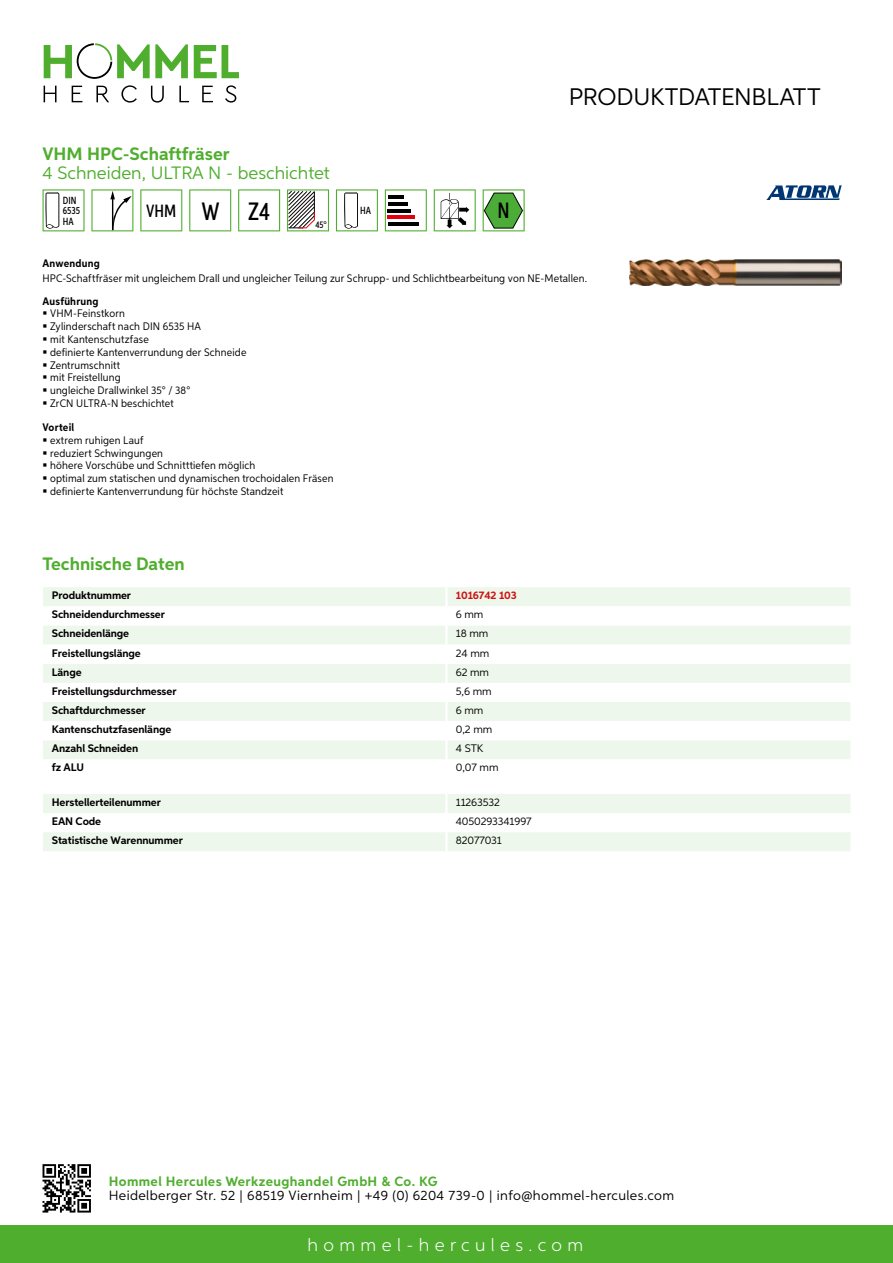
<style>
.page{position:relative;width:893px;height:1263px;background:#fff}
.page>*{position:absolute;margin:0;border:0;box-sizing:border-box;transform-origin:0 0}
.t1{font:24px "Aspira";letter-spacing:-.01em;color:#000}
.t2{font:500 22.2px "Aspira XX Nar";color:#000}
.t3{font:700 18px "Aspira";color:#50ae2f}
.t4{font:18px "Aspira";color:#50ae2f}
.t5{font:300 18px "Aspira";letter-spacing:.3em;color:#fff}
.t6{font:500 17.85px "Aspira XX Nar";color:#000}
.t7{font:13.5px "Aspira";letter-spacing:.03em;color:#000}
.t8{font:700 13.5px "Aspira";letter-spacing:.03em;color:#50ae2f}
.t9{font:10.95px/12.8px "Aspira Nar";letter-spacing:.015em;color:#000}
.t10{font:700 10.95px "Aspira";letter-spacing:-.01em;color:#000}
.t11{font:10.95px "Aspira";letter-spacing:-.01em;color:#000}
.t12{font:700 10.95px "Aspira Nar";letter-spacing:.02em;color:#000}
.t13{font:700 10.95px "Aspira";letter-spacing:-.01em;color:#cd1013}
.t14{font:500 10.35px/10.4px "Aspira XX Nar";color:#000}
.t15{font:500 9.6px "Aspira XX Nar";color:#000}
.s1{font-size:25.2px}
</style>
<div class="page">
<div style="left:0;top:1226px;width:893px;height:37px;background:#50ae2f"></div>
<svg style="left:43px;top:1164px;width:48px;height:48px"></svg>
<svg style="left:194px;top:45px;width:45px;height:33px"></svg>
<svg style="left:44px;top:43px;width:144px;height:36px"></svg>
<svg style="left:44px;top:86px;width:13px;height:16px"></svg>
<svg style="left:72px;top:86px;width:10px;height:16px"></svg>
<svg style="left:96px;top:86px;width:13px;height:16px"></svg>
<svg style="left:121px;top:85px;width:16px;height:18px"></svg>
<svg style="left:151px;top:86px;width:13px;height:17px"></svg>
<svg style="left:179px;top:86px;width:10px;height:16px"></svg>
<svg style="left:202px;top:86px;width:11px;height:16px"></svg>
<svg style="left:225px;top:85px;width:11px;height:18px"></svg>
<div style="left:43px;top:587px;width:807px;height:19px;background:#eef7eb"></div>
<svg style="left:43px;top:626px;width:807px;height:133px;fill:#eef7eb"></svg>
<hr style="left:445px;top:587px;width:3px;height:19px;background:#fff">
<hr style="left:445px;top:625px;width:3px;height:20px;background:#fff">
<hr style="left:445px;top:645px;width:3px;height:19px;background:#fff">
<hr style="left:445px;top:664px;width:3px;height:19px;background:#fff">
<hr style="left:445px;top:683px;width:3px;height:19px;background:#fff">
<hr style="left:445px;top:702px;width:3px;height:19px;background:#fff">
<hr style="left:445px;top:721px;width:3px;height:19px;background:#fff">
<hr style="left:445px;top:740px;width:3px;height:19px;background:#fff">
<svg style="left:43px;top:794px;width:807px;height:57px"></svg>
<hr style="left:445px;top:832px;width:3px;height:19px;background:#fff">
<svg style="left:43px;top:189px;width:42px;height:42px"></svg>
<svg style="left:91px;top:189px;width:42px;height:42px"></svg>
<svg style="left:140px;top:189px;width:42px;height:42px"></svg>
<svg style="left:189px;top:189px;width:42px;height:42px"></svg>
<svg style="left:238px;top:189px;width:42px;height:42px"></svg>
<svg style="left:287px;top:189px;width:42px;height:42px"></svg>
<svg style="left:336px;top:189px;width:42px;height:42px"></svg>
<svg style="left:385px;top:189px;width:42px;height:42px"></svg>
<hr style="left:388px;top:196px;width:16px;height:3px;background:#000">
<hr style="left:388px;top:202px;width:19px;height:4px;background:#000">
<hr style="left:388px;top:209px;width:23px;height:3px;background:#000">
<hr style="left:388px;top:216px;width:27px;height:3px;background:#e3000b">
<hr style="left:388px;top:222px;width:30px;height:4px;background:#000">
<svg style="left:434px;top:189px;width:42px;height:42px"></svg>
<svg style="left:483px;top:189px;width:42px;height:42px"></svg>
<img style="left:629px;top:259px;width:213px;height:27px">
<svg style="left:766px;top:185px;width:76px;height:15px"></svg>
<h3 class="t3" style="left:43px;top:142px;width:189px">VHM HPC-Schaftfräser</h3>
<h3 class="t4" style="left:43px;top:162px;width:120px">4 Schneiden, ULTRA</h3>
<h3 class="t4" style="left:208px;top:162px;width:123px">N - beschichtet</h3>
<p class="t14" style="left:63px;top:195px;width:19px">DIN<br>6535<br>HA</p>
<h3 class="t6" style="left:146px;top:200px;width:125px">VHM <span class="s1">W Z4</span></h3>
<p class="t15" style="left:315px;top:219px;width:13px">45°</p>
<p class="t14" style="left:360px;top:205px;width:12px">HA</p>
<h2 class="t2" style="left:498px;top:197px;width:14px">N</h2>
<h1 class="t1" style="left:569px;top:82px;width:253px">Produktdatenblatt</h1>
<p class="t12" style="left:43px;top:257px;width:59px">Anwendung</p>
<p class="t9" style="left:43px;top:272px;width:546px">HPC-Schaftfräser mit ungleichem Drall und ungleicher Teilung zur Schrupp- und Schlichtbearbeitung von NE-Metallen.</p>
<p class="t12" style="left:43px;top:294px;width:58px">Ausführung</p>
<p class="t9" style="left:50px;top:307px;width:198px">VHM-Feinstkorn<br>Zylinderschaft nach DIN 6535 HA<br>mit Kantenschutzfase<br>definierte Kantenverrundung der Schneide<br>Zentrumschnitt<br>mit Freistellung<br>ungleiche Drallwinkel 35° / 38°<br>ZrCN ULTRA-N beschichtet</p>
<p class="t12" style="left:43px;top:421px;width:33px">Vorteil</p>
<p class="t9" style="left:50px;top:434px;width:285px">extrem ruhigen Lauf<br>reduziert Schwingungen<br>höhere Vorschübe und Schnitttiefen möglich<br>optimal zum statischen und dynamischen trochoidalen Fräsen definierte Kantenverrundung für höchste Standzeit</p>
<h3 class="t3" style="left:43px;top:553px;width:144px">Technische Daten</h3>
<p class="t10" style="left:52px;top:589px;width:81px">Produktnummer</p>
<p class="t13" style="left:456px;top:589px;width:62px">1016742 103</p>
<p class="t10" style="left:52px;top:608px;width:115px">Schneidendurchmesser</p>
<p class="t11" style="left:456px;top:608px;width:29px">6 mm</p>
<p class="t10" style="left:52px;top:627px;width:79px">Schneidenlänge</p>
<p class="t11" style="left:456px;top:627px;width:34px">18 mm</p>
<p class="t10" style="left:52px;top:646px;width:90px">Freistellungslänge</p>
<p class="t11" style="left:456px;top:646px;width:35px">24 mm</p>
<p class="t10" style="left:52px;top:665px;width:31px">Länge</p>
<p class="t11" style="left:456px;top:665px;width:35px">62 mm</p>
<p class="t10" style="left:52px;top:684px;width:126px">Freistellungsdurchmesser</p>
<p class="t11" style="left:456px;top:684px;width:37px">5,6 mm</p>
<p class="t10" style="left:52px;top:703px;width:95px">Schaftdurchmesser</p>
<p class="t11" style="left:456px;top:703px;width:29px">6 mm</p>
<p class="t10" style="left:52px;top:722px;width:121px">Kantenschutzfasenlänge</p>
<p class="t11" style="left:456px;top:723px;width:38px">0,2 mm</p>
<p class="t10" style="left:52px;top:742px;width:88px">Anzahl Schneiden</p>
<p class="t11" style="left:456px;top:742px;width:23px">4 STK</p>
<p class="t10" style="left:52px;top:761px;width:34px">fz ALU</p>
<p class="t11" style="left:456px;top:761px;width:44px">0,07 mm</p>
<p class="t10" style="left:52px;top:795px;width:111px">Herstellerteilenummer</p>
<p class="t11" style="left:456px;top:795px;width:46px">11263532</p>
<p class="t10" style="left:52px;top:814px;width:51px">EAN Code</p>
<p class="t11" style="left:456px;top:814px;width:77px">4050293341997</p>
<p class="t10" style="left:52px;top:834px;width:132px">Statistische Warennummer</p>
<p class="t11" style="left:456px;top:834px;width:48px">82077031</p>
<p class="t8" style="left:109px;top:1172px;width:330px">Hommel Hercules Werkzeughandel GmbH &amp; Co. KG</p>
<p class="t7" style="left:109px;top:1187px;width:567px">Heidelberger Str. 52 | 68519 Viernheim | +49 (0) 6204 739-0 | info@hommel-hercules.com</p>
<h3 class="t5" style="left:307px;top:1234px;width:277px">hommel-hercules.com</h3>
</div>
